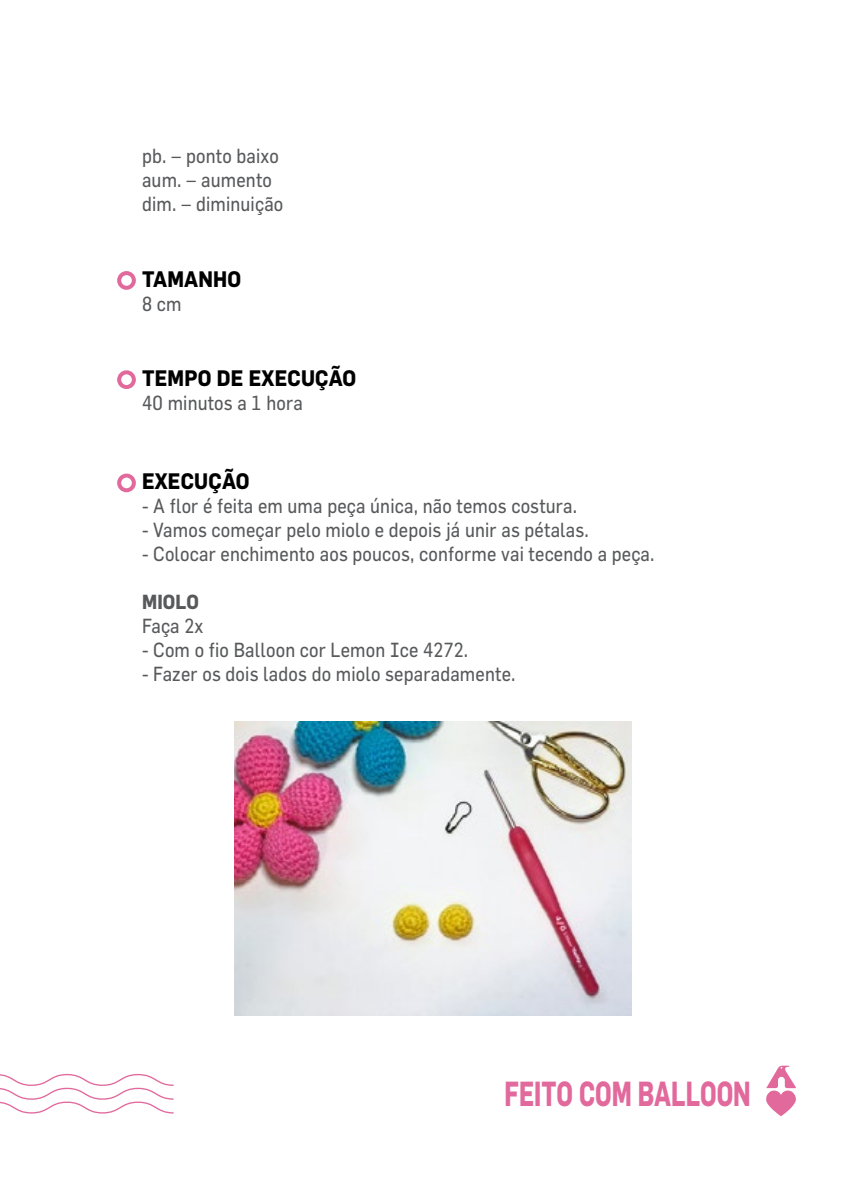
<style>
.page{position:relative;width:851px;height:1191px;background:#fff}
.page>*{position:absolute;margin:0;border:0;box-sizing:border-box;transform-origin:0 0}
.t1{font:700 34.2px "Flama";color:#e1699c;scale:.7 1}
.t2{font:700 22px "Flama";letter-spacing:.01em;color:#000;scale:.9 1}
.t3{font:20px/24px "Flama";letter-spacing:.01em;color:#58595b;scale:.9 1}
.t4{font:700 20px "Flama";letter-spacing:.01em;color:#58595b;scale:.9 1}
</style>
<div class="page">
<div style="left:117px;top:271px;width:19px;height:19px;border:4px solid #e1699c;border-radius:50%"></div>
<div style="left:117px;top:370px;width:19px;height:19px;border:4px solid #e1699c;border-radius:50%"></div>
<div style="left:117px;top:473px;width:19px;height:19px;border:4px solid #e1699c;border-radius:50%"></div>
<svg style="left:0;top:1074px;width:173px;height:39px"></svg>
<svg style="left:766px;top:1065px;width:30px;height:51px"></svg>
<img style="left:234px;top:721px;width:397px;height:294px">
<p class="t3" style="left:142px;top:143px;width:158px">pb. – ponto baixo aum. – aumento dim. – diminuição</p>
<p class="t2" style="left:142px;top:266px;width:112px">TAMANHO</p>
<p class="t3" style="left:142px;top:292px;width:45px">8 cm</p>
<p class="t2" style="left:142px;top:365px;width:239px">TEMPO DE EXECUÇÃO</p>
<p class="t3" style="left:142px;top:390px;width:180px">40 minutos a 1 hora</p>
<p class="t2" style="left:142px;top:468px;width:121px">EXECUÇÃO</p>
<p class="t3" style="left:142px;top:493px;width:485px">- A flor é feita em uma peça única, não temos costura.</p>
<p class="t3" style="left:142px;top:517px;width:498px">- Vamos começar pelo miolo e depois já unir as pétalas.</p>
<p class="t3" style="left:142px;top:541px;width:571px">- Colocar enchimento aos poucos, conforme vai tecendo a peça.</p>
<p class="t4" style="left:142px;top:590px;width:65px">MIOLO</p>
<p class="t3" style="left:142px;top:613px;width:70px">Faça 2x</p>
<p class="t3" style="left:142px;top:637px;width:364px">- Com o fio Balloon cor Lemon Ice 4272.</p>
<p class="t3" style="left:142px;top:661px;width:416px">- Fazer os dois lados do miolo separadamente.</p>
<h1 class="t1" style="left:504px;top:1073px;width:353px">FEITO COM BALLOON</h1>
</div>
